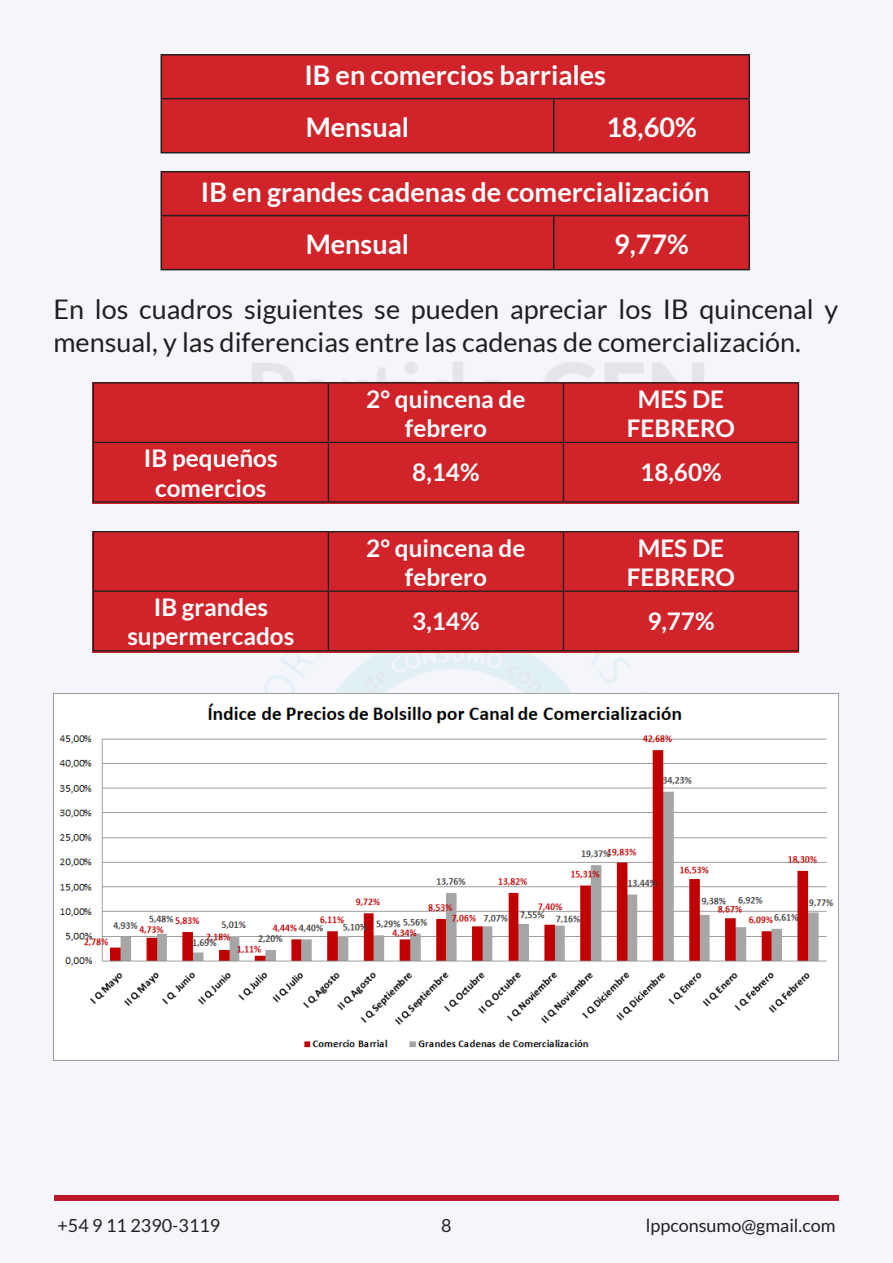
<style>
.page{position:relative;width:893px;height:1263px;background:#f5f6fb}
.page>*{position:absolute;margin:0;border:0;box-sizing:border-box;transform-origin:0 0}
.t1{font:27px/32.4px "Lato";color:#231f20}
.t2{font:700 27px "Lato";color:#fff}
.t3{font:700 24.3px "Lato";color:#fff}
.t4{font:18px "Lato";color:#231f20}
</style>
<div class="page">
<div style="left:54px;top:1195px;width:785px;height:6px;background:#bd172a"></div>
<div style="left:162px;top:56px;width:586px;height:96px;background:#d1232a"></div>
<hr style="left:161px;top:54px;width:393px;height:2px;background:#231f20">
<hr style="left:161px;top:56px;width:1px;height:42px;background:#231f20">
<hr style="left:554px;top:54px;width:196px;height:2px;background:#231f20">
<hr style="left:748px;top:56px;width:2px;height:42px;background:#231f20">
<hr style="left:161px;top:98px;width:393px;height:1px;background:#231f20">
<hr style="left:161px;top:99px;width:1px;height:53px;background:#231f20">
<hr style="left:554px;top:98px;width:196px;height:1px;background:#231f20">
<hr style="left:553px;top:99px;width:1px;height:53px;background:#231f20">
<hr style="left:748px;top:99px;width:2px;height:53px;background:#231f20">
<hr style="left:161px;top:152px;width:393px;height:1px;background:#231f20">
<hr style="left:554px;top:152px;width:196px;height:1px;background:#231f20">
<div style="left:162px;top:172px;width:586px;height:97px;background:#d1232a"></div>
<hr style="left:161px;top:171px;width:393px;height:1px;background:#231f20">
<hr style="left:161px;top:172px;width:1px;height:43px;background:#231f20">
<hr style="left:554px;top:171px;width:196px;height:1px;background:#231f20">
<hr style="left:748px;top:172px;width:2px;height:43px;background:#231f20">
<hr style="left:161px;top:215px;width:393px;height:1px;background:#231f20">
<hr style="left:161px;top:216px;width:1px;height:53px;background:#231f20">
<hr style="left:554px;top:215px;width:196px;height:1px;background:#231f20">
<hr style="left:553px;top:216px;width:1px;height:53px;background:#231f20">
<hr style="left:748px;top:216px;width:2px;height:53px;background:#231f20">
<hr style="left:161px;top:269px;width:393px;height:1px;background:#231f20">
<hr style="left:554px;top:269px;width:196px;height:1px;background:#231f20">
<div style="left:93px;top:531px;width:706px;height:122px;background:#d1232a"></div>
<hr style="left:93px;top:531px;width:235px;height:1px;background:#231f20">
<hr style="left:93px;top:532px;width:1px;height:58px;background:#231f20">
<hr style="left:328px;top:531px;width:235px;height:1px;background:#231f20">
<hr style="left:328px;top:532px;width:1px;height:58px;background:#231f20">
<hr style="left:563px;top:531px;width:236px;height:1px;background:#231f20">
<hr style="left:563px;top:532px;width:1px;height:58px;background:#231f20">
<hr style="left:798px;top:532px;width:1px;height:58px;background:#231f20">
<hr style="left:93px;top:590px;width:235px;height:2px;background:#231f20">
<hr style="left:93px;top:592px;width:1px;height:58px;background:#231f20">
<hr style="left:328px;top:590px;width:235px;height:2px;background:#231f20">
<hr style="left:328px;top:592px;width:1px;height:58px;background:#231f20">
<hr style="left:563px;top:590px;width:236px;height:2px;background:#231f20">
<hr style="left:563px;top:592px;width:1px;height:58px;background:#231f20">
<hr style="left:798px;top:592px;width:1px;height:58px;background:#231f20">
<hr style="left:93px;top:650px;width:235px;height:1px;background:#231f20">
<hr style="left:328px;top:650px;width:235px;height:1px;background:#231f20">
<hr style="left:563px;top:650px;width:236px;height:1px;background:#231f20">
<img style="left:53px;top:693px;width:786px;height:367px">
<div style="left:93px;top:382px;width:706px;height:122px;background:#d1232a"></div>
<hr style="left:93px;top:382px;width:235px;height:2px;background:#231f20">
<hr style="left:93px;top:384px;width:1px;height:58px;background:#231f20">
<hr style="left:328px;top:382px;width:235px;height:2px;background:#231f20">
<hr style="left:328px;top:384px;width:1px;height:58px;background:#231f20">
<hr style="left:563px;top:382px;width:236px;height:2px;background:#231f20">
<hr style="left:563px;top:384px;width:1px;height:58px;background:#231f20">
<hr style="left:798px;top:384px;width:1px;height:58px;background:#231f20">
<hr style="left:93px;top:442px;width:235px;height:1px;background:#231f20">
<hr style="left:93px;top:443px;width:1px;height:58px;background:#231f20">
<hr style="left:328px;top:442px;width:235px;height:1px;background:#231f20">
<hr style="left:328px;top:443px;width:1px;height:58px;background:#231f20">
<hr style="left:563px;top:442px;width:236px;height:1px;background:#231f20">
<hr style="left:563px;top:443px;width:1px;height:58px;background:#231f20">
<hr style="left:798px;top:443px;width:1px;height:58px;background:#231f20">
<hr style="left:93px;top:501px;width:235px;height:2px;background:#231f20">
<hr style="left:328px;top:501px;width:235px;height:2px;background:#231f20">
<hr style="left:563px;top:501px;width:236px;height:2px;background:#231f20">
<p class="t2" style="left:304px;top:60px;width:303px">IB en comercios barriales</p>
<p class="t2" style="left:306px;top:112px;width:105px">Mensual</p>
<p class="t2" style="left:606px;top:112px;width:92px">18,60%</p>
<p class="t2" style="left:201px;top:177px;width:510px">IB en grandes cadenas de comercialización</p>
<p class="t2" style="left:306px;top:229px;width:105px">Mensual</p>
<p class="t2" style="left:614px;top:229px;width:76px">9,77%</p>
<p class="t1" style="left:53px;top:293px;width:786px">En los cuadros siguientes se pueden apreciar los IB quincenal y mensual, y las diferencias entre las cadenas de comercialización.</p>
<p class="t3" style="left:366px;top:385px;width:161px">2° quincena de</p>
<p class="t3" style="left:405px;top:414px;width:83px">febrero</p>
<p class="t3" style="left:638px;top:385px;width:88px">MES DE</p>
<p class="t3" style="left:627px;top:414px;width:109px">FEBRERO</p>
<p class="t3" style="left:144px;top:445px;width:135px">IB pequeños</p>
<p class="t3" style="left:155px;top:474px;width:113px">comercios</p>
<p class="t3" style="left:154px;top:593px;width:116px">IB grandes</p>
<p class="t3" style="left:127px;top:622px;width:168px">supermercados</p>
<p class="t3" style="left:412px;top:458px;width:69px">8,14%</p>
<p class="t3" style="left:640px;top:458px;width:83px">18,60%</p>
<p class="t3" style="left:366px;top:534px;width:161px">2° quincena de</p>
<p class="t3" style="left:405px;top:563px;width:83px">febrero</p>
<p class="t3" style="left:638px;top:534px;width:88px">MES DE</p>
<p class="t3" style="left:627px;top:563px;width:109px">FEBRERO</p>
<p class="t3" style="left:412px;top:607px;width:69px">3,14%</p>
<p class="t3" style="left:647px;top:607px;width:69px">9,77%</p>
<p class="t4" style="left:57px;top:1215px;width:164px">+54 9 11 2390-3119</p>
<p class="t4" style="left:441px;top:1215px;width:12px">8</p>
<p class="t4" style="left:646px;top:1215px;width:191px">lppconsumo@gmail.com</p>
</div>
